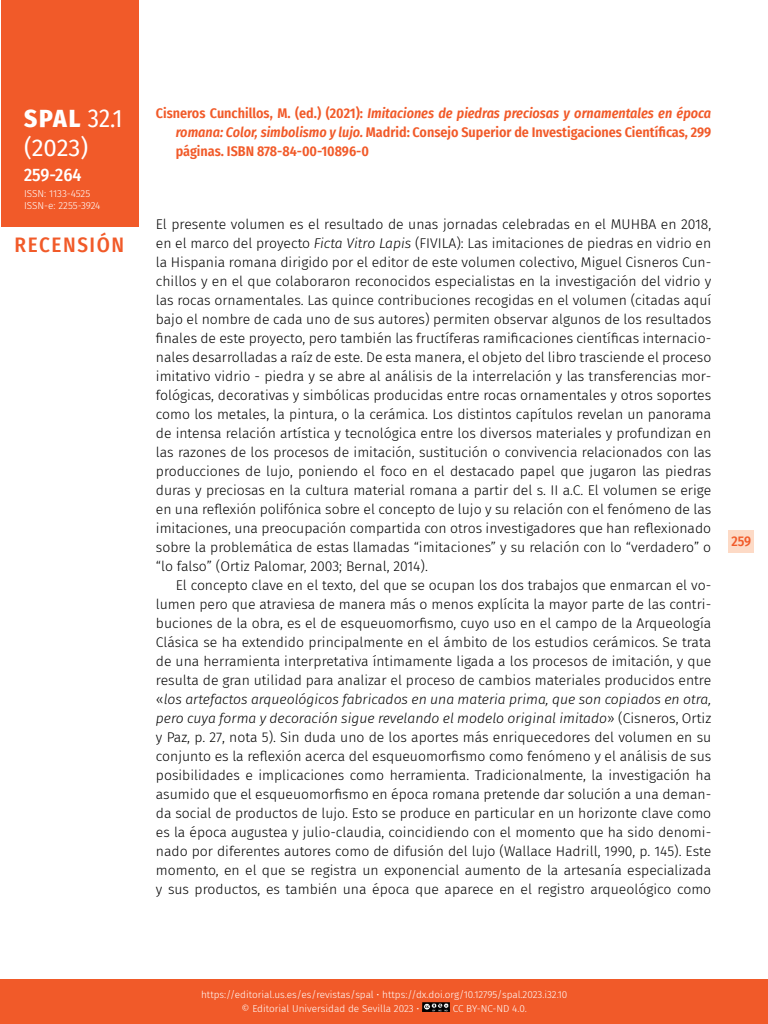
<style>
.page{position:relative;width:768px;height:1024px;background:#fff}
.page>*{position:absolute;margin:0;border:0;box-sizing:border-box;transform-origin:0 0}
.t1{font:800 25px "Fira Sans Condensed";color:#fff}
.t2{font:24px "Fira Sans";color:#fff}
.t3{font:500 21px "Fira Sans Condensed";letter-spacing:.075em;color:#f15a29}
.t4{font:500 18px "Fira Sans Condensed";color:#fff}
._00_bsc_ss{font:300 14px/19px "Fira Sans";color:#000;text-align:justify}
._00_bsc{font:300 14px/19px "Fira Sans";color:#000;text-align:justify}
.RS_título{font:600 14px/19px "Fira Sans Condensed";color:#f15a29;text-align:justify}
.t5{font:500 14px "Fira Sans Condensed";color:#f15a29}
.t6{font:300 10px/12px "Fira Sans";color:#fff}
.s1{font-weight:400}
.s2{font-style:italic}
</style>
<div class="page">
<div style="left:1px;top:0;width:137px;height:227px;background:#f15a29"></div>
<div style="left:0;top:979px;width:768px;height:45px;background:#f15a29"></div>
<div style="left:729px;top:530px;width:25px;height:23px;background:#fddac6"></div>
<svg style="left:422px;top:1002px;width:28px;height:10px"></svg>
<h1 class="t1" style="left:24px;top:97px;width:100px">SPAL <span class="s1">32.1</span></h1>
<h2 class="t2" style="left:24px;top:129px;width:66px">(2023)</h2>
<p class="t4" style="left:24px;top:160px;width:59px">259-264</p>
<p class="t6" style="left:24px;top:188px;width:78px">ISSN: 1133-4525<br>ISSN-e: 2255-3924</p>
<h3 class="t3" style="left:15px;top:228px;width:111px">RECENSIÓN</h3>
<p class="RS_título" style="left:176px;top:103px;width:537px;text-indent:-20px">Cisneros Cunchillos, M. (ed.) (2021): <span class="s2">Imitaciones de piedras preciosas y ornamentales en época romana: Color, simbolismo y lujo.</span> Madrid: Consejo Superior de Investigaciones Científicas, 299 páginas. ISBN 878-84-00-10896-0</p>
<p class="_00_bsc_ss" style="left:156px;top:215px;width:557px">El presente volumen es el resultado de unas jornadas celebradas en el MUHBA en 2018, en el marco del proyecto <span class="s2">Ficta Vitro Lapis</span> (FIVILA): Las imitaciones de piedras en vidrio en la Hispania romana dirigido por el editor de este volumen colectivo, Miguel Cisneros Cun&shy;chillos y en el que colaboraron reconocidos especialistas en la investigación del vidrio y las rocas ornamentales. Las quince contribuciones recogidas en el volumen (citadas aquí bajo el nombre de cada uno de sus autores) permiten observar algunos de los resultados finales de este proyecto, pero también las fructíferas ramificaciones científicas internacio&shy;nales desarrolladas a raíz de este. De esta manera, el objeto del libro trasciende el proceso imitativo vidrio - piedra y se abre al análisis de la interrelación y las transferencias mor&shy;fológicas, decorativas y simbólicas producidas entre rocas ornamentales y otros soportes como los metales, la pintura, o la cerámica. Los distintos capítulos revelan un panorama de intensa relación artística y tecnológica entre los diversos materiales y profundizan en las razones de los procesos de imitación, sustitución o convivencia relacionados con las producciones de lujo, poniendo el foco en el destacado papel que jugaron las piedras duras y preciosas en la cultura material romana a partir del s. II a.C. El volumen se erige en una reflexión polifónica sobre el concepto de lujo y su relación con el fenómeno de las imitaciones, una preocupación compartida con otros investigadores que han reflexionado sobre la problemática de estas llamadas “imitaciones” y su relación con lo “verdadero” o “lo falso” (Ortiz Palomar, 2003; Bernal, 2014).</p>
<p class="_00_bsc" style="left:156px;top:576px;width:557px;text-indent:20px">El concepto clave en el texto, del que se ocupan los dos trabajos que enmarcan el vo&shy;lumen pero que atraviesa de manera más o menos explícita la mayor parte de las contri&shy;buciones de la obra, es el de esqueuomorfismo, cuyo uso en el campo de la Arqueología Clásica se ha extendido principalmente en el ámbito de los estudios cerámicos. Se trata de una herramienta interpretativa íntimamente ligada a los procesos de imitación, y que resulta de gran utilidad para analizar el proceso de cambios materiales producidos entre «<span class="s2">los artefactos arqueológicos fabricados en una materia prima, que son copiados en otra, pero cuya forma y decoración sigue revelando el modelo original imitado</span>» (Cisneros, Ortiz y Paz, p. 27, nota 5). Sin duda uno de los aportes más enriquecedores del volumen en su conjunto es la reflexión acerca del esqueuomorfismo como fenómeno y el análisis de sus posibilidades e implicaciones como herramienta. Tradicionalmente, la investigación ha asumido que el esqueuomorfismo en época romana pretende dar solución a una deman&shy;da social de productos de lujo. Esto se produce en particular en un horizonte clave como es la época augustea y julio-claudia, coincidiendo con el momento que ha sido denomi&shy;nado por diferentes autores como de difusión del lujo (Wallace Hadrill, 1990, p. 145). Este momento, en el que se registra un exponencial aumento de la artesanía especializada y sus productos, es también una época que aparece en el registro arqueológico como</p>
<p class="t5" style="left:731px;top:530px;width:21px">259</p>
<p class="t6" style="left:242px;top:987px;width:327px;line-height:14px;text-indent:-40px">https://editorial.us.es/es/revistas/spal • https://dx.doi.org/10.12795/spal.2023.i32.10 © Editorial Universidad de Sevilla 2023 •</p>
<p class="t6" style="left:453px;top:1002px;width:76px">CC BY-NC-ND 4.0.</p>
</div>
